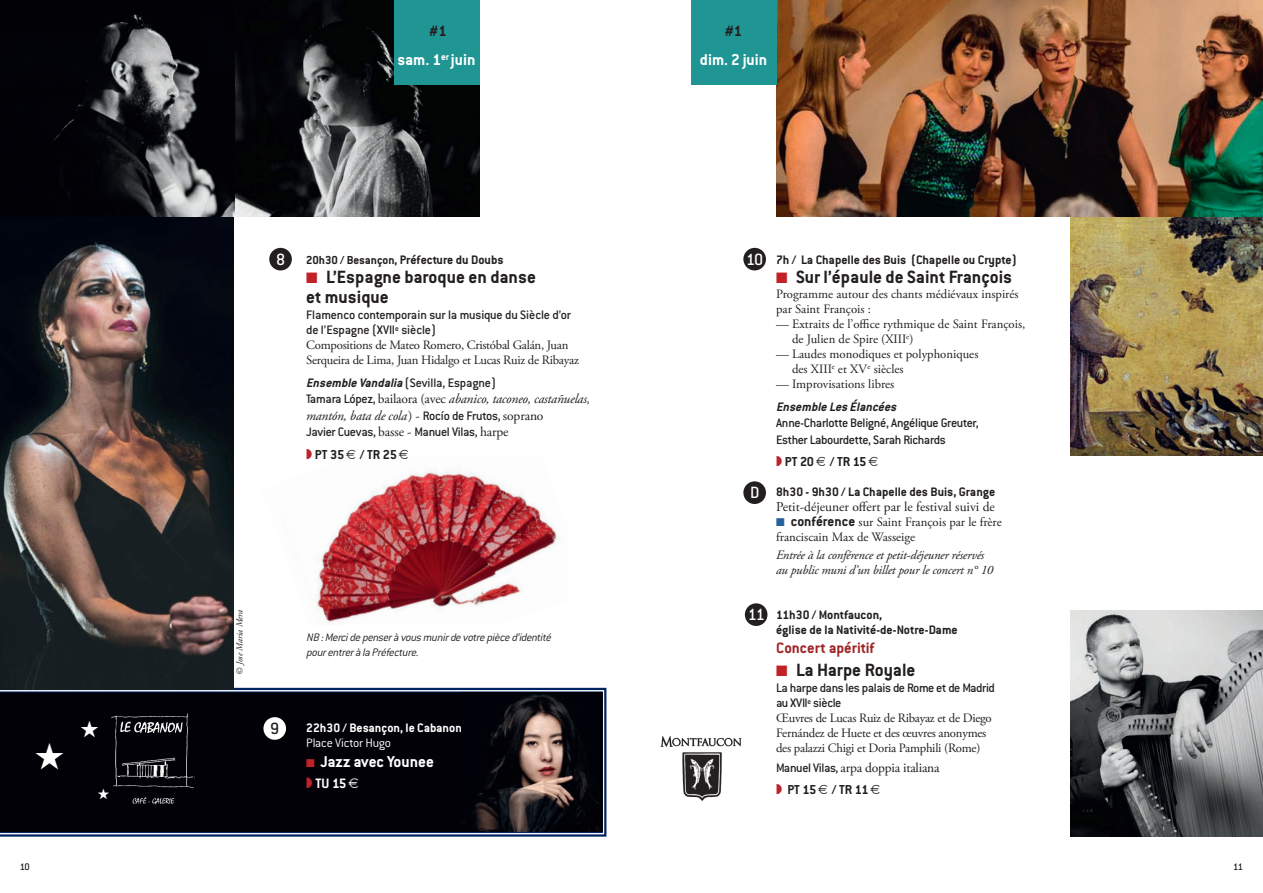
<style>
.page{position:relative;width:1263px;height:893px;background:#fff}
.page>*{position:absolute;margin:0;border:0;box-sizing:border-box;transform-origin:0 0}
.t1{font:700 19.5px/19.5px "Conduit ITC";color:#231f20}
.t2{font:500 17.85px "Conduit ITC";color:#fff}
.t3{font:500 17.85px "Conduit ITC";color:#231f20}
.t4{font:700 17.25px "Conduit ITC";color:#fff}
.t5{font:700 16.5px "Conduit ITC";color:#9f2528}
.t6{font:700 16.5px "Conduit ITC";color:#231f20}
.t7{font:700 15px "Conduit ITC";color:#fff}
.t8{font:700 14.25px "Conduit ITC";letter-spacing:-.01em;color:#231f20}
.t9{font:500 13.5px/15px "Conduit ITC";letter-spacing:-.02em;color:#231f20}
.t10{font:700 13.5px/15px "Conduit ITC";color:#231f20}
.t11{font:italic 13.5px/16.5px "Adobe Garamond Pro";letter-spacing:-.015em;color:#231f20}
.t12{font:13.5px "Adobe Garamond Pro";letter-spacing:-.015em;color:#231f20}
.t13{font:700 13.5px "Conduit ITC";color:#fff}
.t14{font:italic 700 13.5px "Conduit ITC";color:#231f20}
.t15{font:300 13.5px "Conduit ITC";letter-spacing:-.015em;color:#fff}
.t16{font:12.75px/15px "Adobe Garamond Pro";color:#231f20}
.t17{font:12.75px/15px "Adobe Garamond Pro";letter-spacing:-.02em;color:#231f20}
.t18{font:italic 12.75px/15px "Adobe Garamond Pro";letter-spacing:-.015em;color:#231f20}
.t19{font:italic 300 12px/15px "Conduit ITC";color:#231f20}
.t20{font:500 10.5px "Conduit ITC";color:#231f20}
.t21{font:italic 9px "Adobe Garamond Pro";color:#231f20}
.s1{font-size:12.75px}
.s2{color:#c02228}
.s3{font-weight:700;font-style:italic}
.s4{font-family:"Conduit ITC";font-weight:500;font-style:normal}
.s5{font-style:normal}
.s6{font-family:"Adobe Garamond Pro";font-weight:400}
.s7{font-weight:500;font-size:17.85px;color:#fff}
.s8{color:#26629d}
.s9{font-family:"Conduit ITC";font-weight:700;font-size:15px}
.s10{font-family:"Conduit ITC";font-weight:500}
</style>
<div class="page">
<img style="left:0;top:0;width:479px;height:217px">
<img style="left:1070px;top:217px;width:193px;height:238px">
<img style="left:1070px;top:610px;width:193px;height:227px">
<img style="left:776px;top:0;width:487px;height:217px">
<div style="left:743px;top:248px;width:23px;height:22px;background:#231f20;border-radius:50%"></div>
<div style="left:743px;top:481px;width:23px;height:23px;background:#231f20;border-radius:50%"></div>
<div style="left:745px;top:603px;width:22px;height:23px;background:#231f20;border-radius:50%"></div>
<div style="left:691px;top:0;width:85px;height:85px;background:#1f9694"></div>
<div style="left:269px;top:248px;width:23px;height:22px;background:#231f20;border-radius:50%"></div>
<img style="left:316px;top:468px;width:243px;height:155px">
<svg style="left:0;top:688px;width:606px;height:149px;background:#687b9d"></svg>
<div style="left:0;top:692px;width:603px;height:141px;background:#010107"></div>
<div style="left:263px;top:717px;width:23px;height:23px;background:#fff;border-radius:50%"></div>
<img style="left:111px;top:713px;width:83px;height:109px">
<img style="left:0;top:212px;width:234px;height:477px">
<div style="left:394px;top:0;width:85px;height:85px;background:#1f9694"></div>
<img style="left:462px;top:693px;width:140px;height:138px">
<img style="left:660px;top:736px;width:82px;height:65px">
<svg style="left:307px;top:777px;width:5px;height:11px"></svg>
<svg style="left:349px;top:778px;width:9px;height:9px"></svg>
<svg style="left:36px;top:742px;width:28px;height:27px"></svg>
<svg style="left:81px;top:720px;width:17px;height:17px"></svg>
<svg style="left:98px;top:788px;width:11px;height:11px"></svg>
<p class="t6" style="left:429px;top:26px;width:19px">#1</p>
<p class="t4" style="left:397px;top:54px;width:80px">sam. 1<sup>er</sup> juin</p>
<h2 class="t2" style="left:276px;top:253px;width:11px">8</h2>
<p class="t10" style="left:306px;top:253px;width:199px"><span class="s1">20h30 / Besançon,</span> Préfecture du Doubs</p>
<h1 class="t1" style="left:306px;top:269px;width:231px"><span class="s2">■</span> L’Espagne baroque en danse et musique</h1>
<p class="t9" style="left:306px;top:309px;width:266px">Flamenco contemporain sur la musique du Siècle d’or de l’Espagne (XVII<sup>e</sup> siècle)</p>
<p class="t17" style="left:306px;top:339px;width:274px">compositions de mateo romero, cristóbal galán, Juan serqueira de lima, Juan hidalgo et lucas ruiz de ribayaz</p>
<p class="t9" style="left:306px;top:376px;width:191px"><span class="s3">Ensemble Vandalia</span> (Sevilla, Espagne)</p>
<p class="t11" style="left:306px;top:392px;width:285px"><span class="s4">Tamara López,</span> <span class="s5">bailaora (avec</span> abanico, taconeo, castañuelas, mantón, bata de cola<span class="s5">) -</span> <span class="s4">Rocío de Frutos,</span> <span class="s5">soprano</span></p>
<p class="t9" style="left:306px;top:426px;width:204px">Javier Cuevas, <span class="s6">basse -</span> Manuel Vilas, <span class="s6">harpe</span></p>
<p class="t8" style="left:315px;top:450px;width:84px">PT 35 / TR 25</p>
<p class="t6" style="left:725px;top:26px;width:19px">#1</p>
<p class="t4" style="left:700px;top:54px;width:69px">dim. 2 juin</p>
<p class="t10" style="left:746px;top:253px;width:272px"><span class="s7">10</span> 7h / La Chapelle des Buis (Chapelle ou Crypte)</p>
<h1 class="t1" style="left:776px;top:269px;width:238px"><span class="s2">■</span> Sur l’épaule de Saint François</h1>
<p class="t16" style="left:776px;top:288px;width:244px">Programme autour des chants médiévaux inspirés par saint françois :</p>
<p class="t16" style="left:792px;top:318px;width:235px;text-indent:-16px">— extraits de l’office rythmique de saint françois, de Julien de spire (xiii<sup>e</sup>)</p>
<p class="t16" style="left:792px;top:348px;width:188px;text-indent:-16px">— laudes monodiques et polyphoniques des xiii<sup>e</sup> et xv<sup>e</sup> siècles</p>
<p class="t17" style="left:776px;top:378px;width:120px">— improvisations libres</p>
<p class="t14" style="left:776px;top:402px;width:124px">Ensemble Les Élancées</p>
<p class="t9" style="left:776px;top:416px;width:204px;line-height:16.5px">Anne-Charlotte Beligné, Angélique Greuter,<br>Esther Labourdette, Sarah Richards</p>
<p class="t8" style="left:785px;top:457px;width:83px">PT 20 / TR 15</p>
<p class="t10" style="left:776px;top:486px;width:221px">8h30 - 9h30 / La Chapelle des Buis, Grange</p>
<p class="t12" style="left:776px;top:502px;width:220px">Petit-déjeuner offert par le festival suivi de</p>
<p class="t16" style="left:776px;top:516px;width:227px"><span class="s8">■</span> <span class="s9">conférence</span> sur saint françois par le frère franciscain max de Wasseige</p>
<p class="t18" style="left:776px;top:549px;width:219px">Entrée à la conférence et petit-déjeuner réservés au public muni d’un billet pour le concert n° 10</p>
<h2 class="t2" style="left:750px;top:487px;width:11px">D</h2>
<h2 class="t2" style="left:748px;top:609px;width:19px">11</h2>
<p class="t21" style="left:236px;top:675px;width:67px;rotate:-90deg">© Jose Maria Mera</p>
<p class="t10" style="left:776px;top:608px;width:183px">11h30 / Montfaucon,<br>église de la Nativité-de-Notre-Dame</p>
<p class="t19" style="left:306px;top:631px;width:249px">NB :Mercide penserà vous munirde votre pièce d’identité pourentrerà la Préfecture.</p>
<p class="t5" style="left:776px;top:643px;width:100px">Concert apéritif</p>
<h1 class="t1" style="left:776px;top:662px;width:141px"><span class="s2">■</span> La Harpe Royale</h1>
<p class="t9" style="left:776px;top:682px;width:220px">La harpe dans les palais de Rome et de Madrid au XVII<sup>e</sup> siècle</p>
<p class="t17" style="left:776px;top:712px;width:217px">œuvres de lucas ruiz de ribayaz et de diego fernández de huete et des œuvres anonymes des palazzi chigi et doria Pamphili (rome)</p>
<p class="t12" style="left:776px;top:762px;width:165px"><span class="s10">Manuel Vilas,</span> arpa doppia italiana</p>
<p class="t8" style="left:787px;top:785px;width:83px">PT 15 / TR 11</p>
<h2 class="t3" style="left:270px;top:723px;width:11px">9</h2>
<p class="t13" style="left:306px;top:724px;width:157px">22h30 / Besançon, le Cabanon</p>
<p class="t15" style="left:306px;top:739px;width:86px">Place Victor Hugo</p>
<p class="t4" style="left:306px;top:756px;width:129px"><span class="s2">■</span> Jazz avec Younee</p>
<p class="t7" style="left:315px;top:778px;width:33px">TU 15</p>
<p class="t20" style="left:20px;top:863px;width:11px">10</p>
<p class="t20" style="left:1233px;top:863px;width:12px">11</p>
</div>
